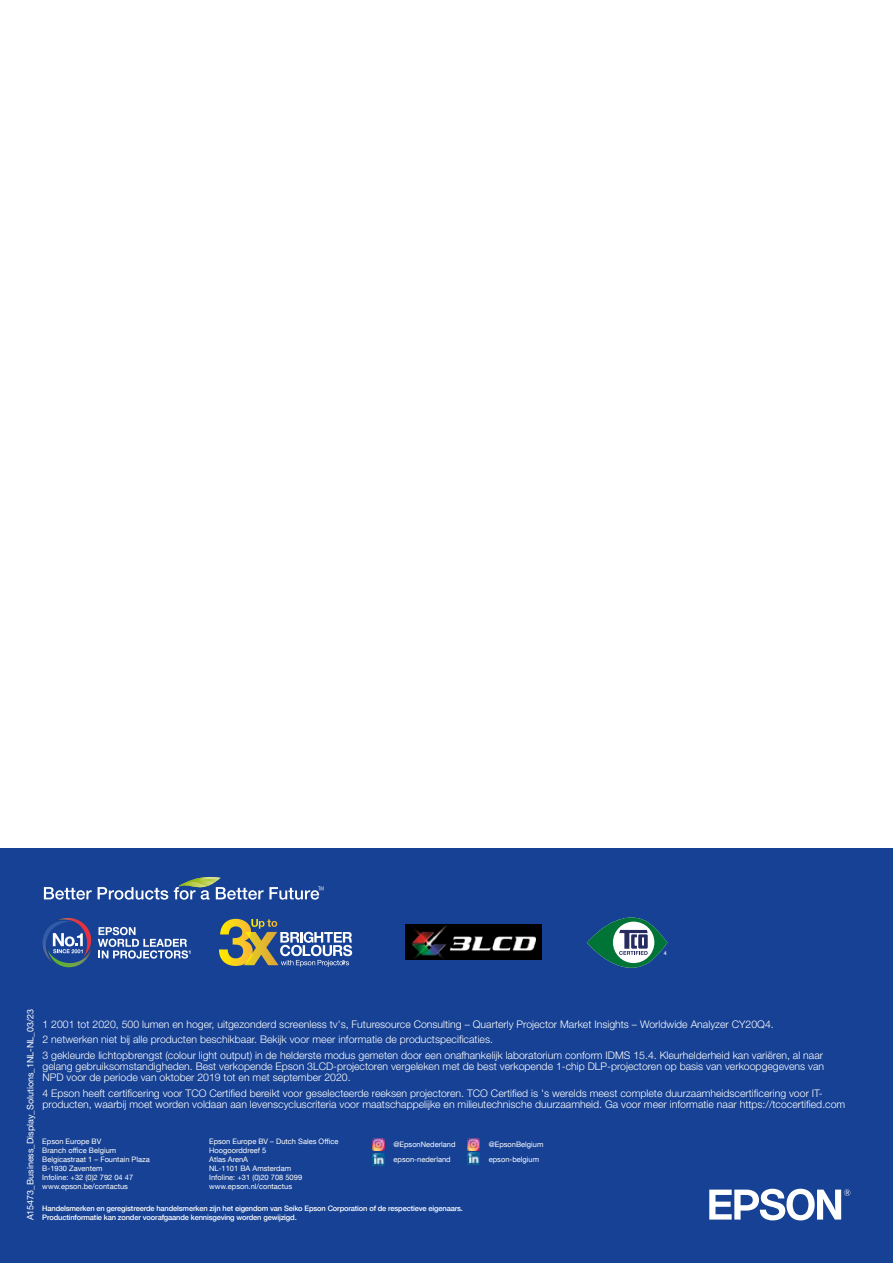
<style>
.page{position:relative;width:893px;height:1263px;background:#fff}
.page>*{position:absolute;margin:0;border:0;box-sizing:border-box;transform-origin:0 0}
.t1{font:300 10.5px/15.5px "Helvetica Neue LT Pro";color:#fff}
.t2{font:9px "Helvetica Neue LT Pro";color:#fff}
.t3{font:7.5px/9px "Helvetica Neue LT Com";color:#fff}
.t4{font:500 7.5px/9px "Helvetica Neue LT Com";letter-spacing:-.02em;color:#fff}
.t5{font:700 5.25px "Helvetica Neue LT Pro";color:#fff}
.t6{font:500 5.25px "Helvetica Neue LT Pro";color:#fff}
</style>
<div class="page">
<div style="left:0;top:848px;width:893px;height:415px;background:#164194"></div>
<svg style="left:709px;top:1189px;width:141px;height:31px"></svg>
<svg style="left:44px;top:887px;width:48px;height:13px"></svg>
<svg style="left:98px;top:887px;width:70px;height:13px"></svg>
<svg style="left:174px;top:877px;width:150px;height:23px"></svg>
<svg style="left:42px;top:917px;width:146px;height:51px"></svg>
<div style="left:405px;top:924px;width:137px;height:36px;background:#000"></div>
<img style="left:412px;top:925px;width:124px;height:33px">
<svg style="left:587px;top:917px;width:80px;height:51px"></svg>
<svg style="left:219px;top:919px;width:133px;height:48px"></svg>
<svg style="left:372px;top:1138px;width:12px;height:27px"></svg>
<svg style="left:468px;top:1138px;width:11px;height:27px"></svg>
<p class="t5" style="left:189px;top:948px;width:4px">1</p>
<p class="t6" style="left:664px;top:949px;width:4px">4</p>
<p class="t5" style="left:342px;top:959px;width:4px">3</p>
<p class="t2" style="left:25px;top:1220px;width:213px;rotate:-90deg">A15473_Business_Display_Solutions_1NL-NL_03/23</p>
<p class="t1" style="left:43px;top:1016px;width:782px">1 2001 tot 2020, 500 lumen en hoger, uitgezonderd screenless tv's, Futuresource Consulting – Quarterly Projector Market Insights – Worldwide Analyzer CY20Q4.<br>2 netwerken niet bij alle producten beschikbaar. Bekijk voor meer informatie de productspecificaties.<br>3 gekleurde lichtopbrengst (colour light output) in de helderste modus gemeten door een onafhankelijk laboratorium conform IDMS 15.4. Kleurhelderheid kan variëren, al naar</p>
<p class="t1" style="left:43px;top:1060px;width:783px;line-height:11.2px">gelang gebruiksomstandigheden. Best verkopende Epson 3LCD-projectoren vergeleken met de best verkopende 1-chip DLP-projectoren op basis van verkoopgegevens van<br>NPD voor de periode van oktober 2019 tot en met september 2020.</p>
<p class="t1" style="left:43px;top:1087px;width:804px;line-height:11.2px">4 Epson heeft certificering voor TCO Certified bereikt voor geselecteerde reeksen projectoren. TCO Certified is 's werelds meest complete duurzaamheidscertificering voor IT&shy;producten, waarbij moet worden voldaan aan levenscycluscriteria voor maatschappelijke en milieutechnische duurzaamheid. Ga voor meer informatie naar https://tcocertified.com</p>
<p class="t3" style="left:42px;top:1136px;width:109px">Epson Europe BV<br>Branch office Belgium<br>Belgicastraat 1 – Fountain Plaza<br>B-1930 Zaventem<br>Infoline: +32 (0)2 792 04 47 www.epson.be/contactus</p>
<p class="t3" style="left:209px;top:1136px;width:131px">Epson Europe BV – Dutch Sales Office<br>Hoogoorddreef 5<br>Atlas ArenA<br>NL-1101 BA Amsterdam<br>Infoline: +31 (0)20 708 5099 www.epson.nl/contactus</p>
<p class="t4" style="left:42px;top:1204px;width:422px">Handelsmerken en geregistreerde handelsmerken zijn het eigendom van Seiko Epson Corporation of de respectieve eigenaars.<br>Productinformatie kan zonder voorafgaande kennisgeving worden gewijzigd.</p>
<p class="t3" style="left:394px;top:1139px;width:63px">@EpsonNederland</p>
<p class="t3" style="left:489px;top:1139px;width:56px">@EpsonBelgium</p>
<p class="t3" style="left:394px;top:1154px;width:59px">epson-nederland</p>
<p class="t3" style="left:489px;top:1154px;width:52px">epson-belgium</p>
</div>
